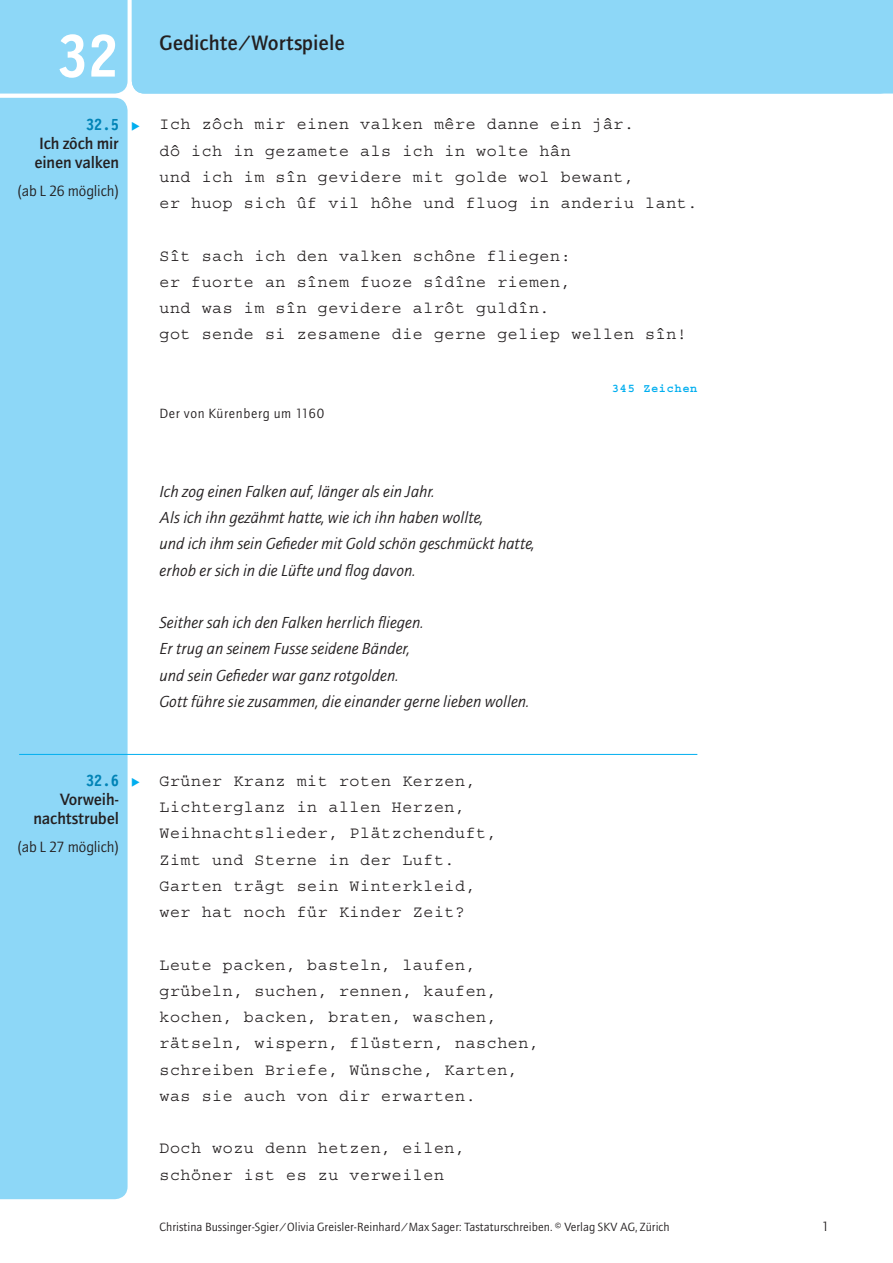
<style>
.page{position:relative;width:893px;height:1263px;background:#fff}
.page>*{position:absolute;margin:0;border:0;box-sizing:border-box;transform-origin:0 0}
.t1{font:700 61.5px "Letter Gothic 12 Pitch BT";color:#fff}
.t2{font:500 21px "AT Quay Sans";color:#231f20}
.t3{font:16.5px/26.2px "Courier Std";letter-spacing:.04em;color:#231f20}
.t4{font:500 16.5px/18.8px "AT Quay Sans";letter-spacing:-.01em;color:#231f20}
.t5{font:700 16.5px "Letter Gothic 12 Pitch BT";color:#0083b6}
.t6{font:italic 16.2px/26.2px "AT Quay Sans";color:#231f20}
.t7{font:15px "AT Quay Sans";letter-spacing:-.015em;color:#231f20}
.t8{font:13.5px "AT Quay Sans";letter-spacing:.04em;color:#231f20}
.t9{font:12px "AT Quay Sans";color:#231f20}
.t10{font:700 12px "Courier Std";letter-spacing:.05em;color:#00aeef}
.s1{color:#00aeef}
</style>
<div class="page">
<div style="left:0;top:98px;width:128px;height:1101px;background:#8dd7f7"></div>
<div style="left:0;top:0;width:128px;height:94px;background:#8dd7f7"></div>
<div style="left:132px;top:0;width:761px;height:94px;background:#8dd7f7"></div>
<hr style="left:19px;top:754px;width:678px;height:1px;background:#00aeef">
<h1 class="t1" style="left:58px;top:22px;width:63px">32</h1>
<p class="t5" style="left:86px;top:116px;width:56px">32.5 <span class="s1">◆</span></p>
<p class="t4" style="left:34px;top:134px;width:86px">Ich zôch mir einen valken</p>
<p class="t7" style="left:17px;top:182px;width:103px">(ab L 26 möglich)</p>
<p class="t2" style="left:159px;top:31px;width:187px">Gedichte/Wortspiele</p>
<p class="t3" style="left:159px;top:111px;width:539px">Ich zôch mir einen valken mêre danne ein jâr.<br>dô ich in gezamete als ich in wolte hân<br>und ich im sîn gevidere mit golde wol bewant,<br>er huop sich ûf vil hôhe und fluog in anderiu lant.</p>
<p class="t3" style="left:159px;top:243px;width:529px">Sît sach ich den valken schône fliegen:<br>er fuorte an sînem fuoze sîdîne riemen,<br>und was im sîn gevidere alrôt guldîn.<br>got sende si zesamene die gerne geliep wellen sîn!</p>
<p class="t8" style="left:159px;top:406px;width:166px">Der von Kürenberg um 1160</p>
<p class="t10" style="left:612px;top:382px;width:87px">345 Zeichen</p>
<p class="t6" style="left:159px;top:478px;width:377px">Ich zog einen Falken auf, länger als ein Jahr.<br>Als ich ihn gezähmt hatte, wie ich ihn haben wollte,<br>und ich ihm sein Gefieder mit Gold schön geschmückt hatte, erhob er sich in die Lüfte und flog davon.</p>
<p class="t6" style="left:159px;top:609px;width:372px">Seither sah ich den Falken herrlich fliegen.<br>Er trug an seinem Fusse seidene Bänder,<br>und sein Gefieder war ganz rotgolden.<br>Gott führe sie zusammen, die einander gerne lieben wollen.</p>
<p class="t5" style="left:86px;top:771px;width:56px">32.6 <span class="s1">◆</span></p>
<p class="t4" style="left:33px;top:790px;width:87px;text-align:right">Vorweih&shy;nachtstrubel</p>
<p class="t7" style="left:17px;top:838px;width:103px">(ab L 27 möglich)</p>
<p class="t3" style="left:159px;top:768px;width:339px">Grüner Kranz mit roten Kerzen,<br>Lichterglanz in allen Herzen,<br>Weihnachtslieder, Plätzchenduft,<br>Zimt und Sterne in der Luft.<br>Garten trägt sein Winterkleid, wer hat noch für Kinder Zeit?</p>
<p class="t3" style="left:159px;top:951px;width:381px">Leute packen, basteln, laufen, grübeln, suchen, rennen, kaufen, kochen, backen, braten, waschen, rätseln, wispern, flüstern, naschen, schreiben Briefe, Wünsche, Karten, was sie auch von dir erwarten.</p>
<p class="t3" style="left:159px;top:1135px;width:307px">Doch wozu denn hetzen, eilen, schöner ist es zu verweilen</p>
<p class="t9" style="left:159px;top:1220px;width:512px">Christina Bussinger-Sgier/Olivia Greisler-Reinhard/Max Sager: Tastaturschreiben. © Verlag SKV AG, Zürich</p>
<p class="t8" style="left:822px;top:1218px;width:9px">1</p>
</div>
